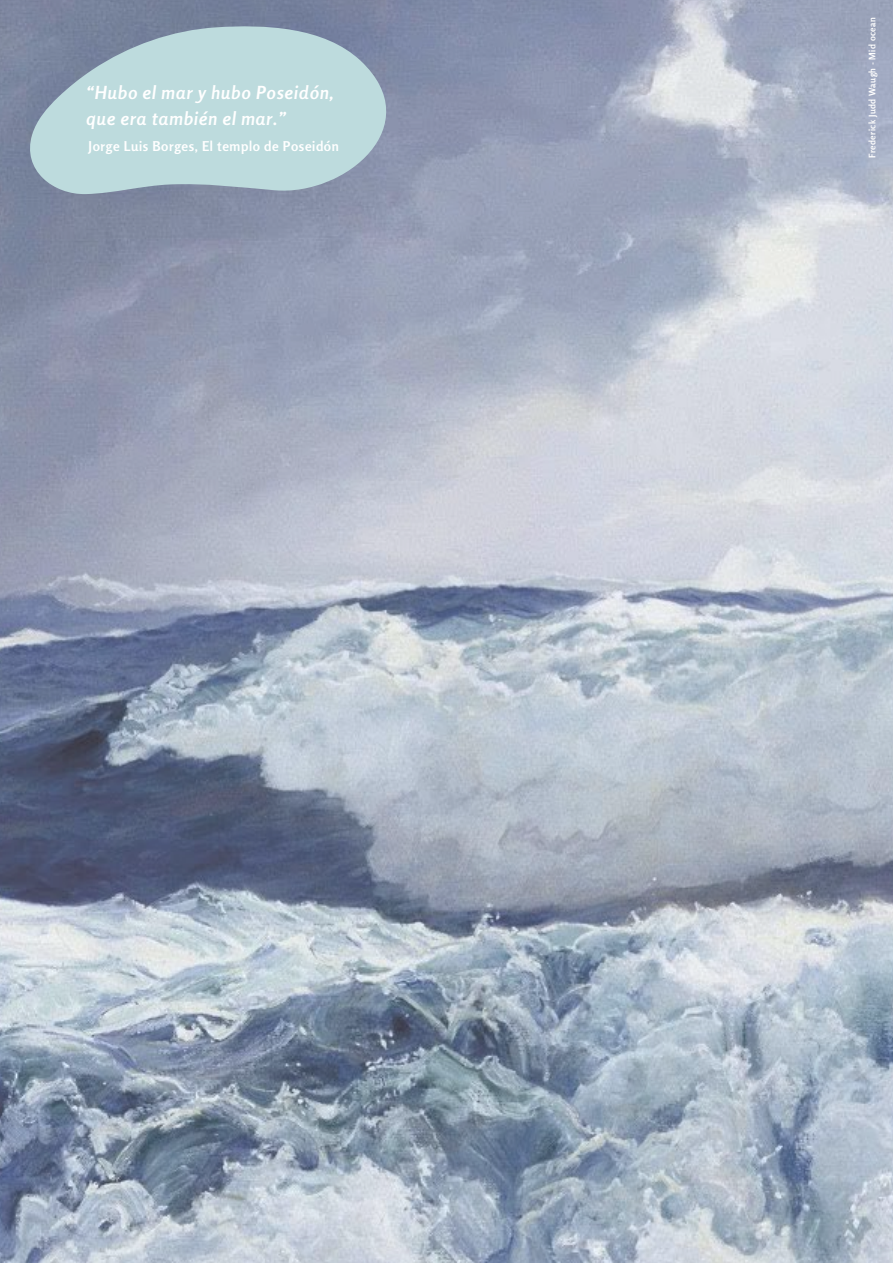
<style>
.page{position:relative;width:893px;height:1263px;background:#fff}
.page>*{position:absolute;margin:0;border:0;box-sizing:border-box;transform-origin:0 0}
.t1{font:italic 700 18px/25.5px "Rosario";letter-spacing:.045em;color:#fff}
.t2{font:700 13.5px "Rosario";letter-spacing:.045em;color:#fff}
.t3{font:700 9px "Rosario";letter-spacing:.045em;color:#fff}
</style>
<div class="page">
<img style="left:0;top:0;width:893px;height:1263px">
<svg style="left:21px;top:24px;width:408px;height:172px;background:#a8bfc9"></svg>
<p class="t1" style="left:87px;top:80px;width:249px">“Hubo el mar y hubo Poseidón, que era también el mar.”</p>
<p class="t2" style="left:88px;top:138px;width:252px">Jorge Luis Borges, El templo de Poseidón</p>
<p class="t3" style="left:867px;top:158px;width:142px;rotate:-90deg">Frederick Judd Waugh - Mid ocean</p>
</div>
